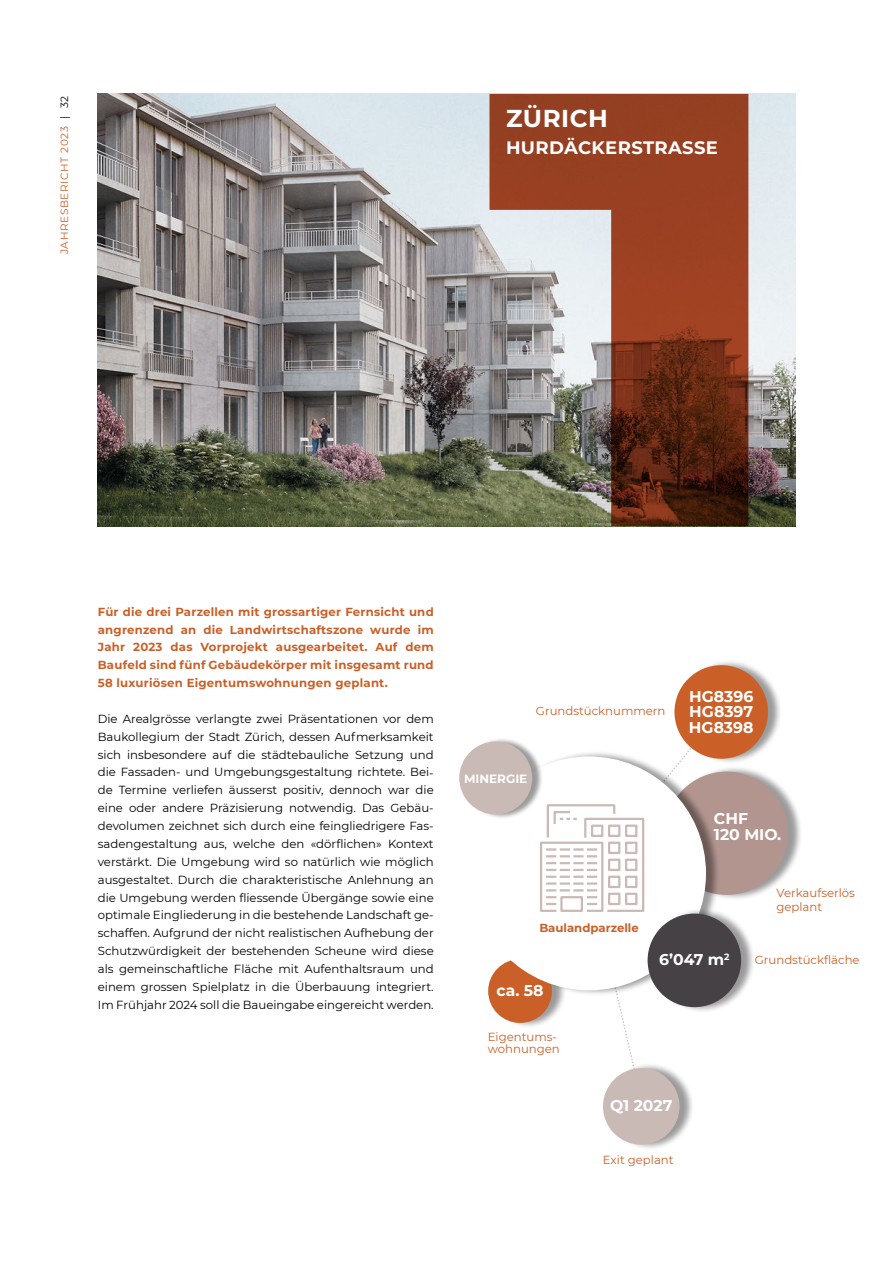
<style>
.page{position:relative;width:893px;height:1263px;background:#fff}
.page>*{position:absolute;margin:0;border:0;box-sizing:border-box;transform-origin:0 0}
.t1{font:700 24.45px "Montserrat";letter-spacing:.02em;color:#fff}
.t2{font:700 18px "Montserrat";letter-spacing:.02em;color:#fff}
.t3{font:700 15.6px/15.8px "Montserrat";color:#fff}
.t4{font:700 12px "Montserrat";color:#fff}
.t5{font:11.7px/17.9px "Montserrat";color:#000;text-align:justify}
.t6{font:700 11.7px/17.9px "Montserrat";letter-spacing:.02em;color:#ca6028;text-align:justify}
.t7{font:11.7px/12px "Montserrat";color:#ca6028}
.t8{font:700 11.7px "Montserrat";color:#ca6028}
.t9{font:10.5px "Montserrat";letter-spacing:.06em;color:#ca6028}
.s1{color:#000}
</style>
<div class="page">
<img style="left:98px;top:94px;width:697px;height:432px">
<svg style="left:489px;top:94px;width:259px;height:432px;background:#8e5d4a"></svg>
<div style="left:490px;top:953px;width:76px;height:76px;background:#000;opacity:.4"></div>
<div style="left:488px;top:959px;width:64px;height:64px;background:#ca6028;border-radius:50%"></div>
<div style="left:667px;top:765px;width:136px;height:136px;background:#000;opacity:.4"></div>
<div style="left:665px;top:771px;width:123px;height:124px;background:#b2958f;border-radius:50%"></div>
<div style="left:605px;top:1062px;width:89px;height:89px;background:#000;opacity:.4"></div>
<div style="left:603px;top:1068px;width:76px;height:77px;background:#cabab5;border-radius:50%"></div>
<div style="left:677px;top:659px;width:105px;height:106px;background:#000;opacity:.4"></div>
<div style="left:674px;top:665px;width:94px;height:94px;background:#ca6028;border-radius:50%"></div>
<div style="left:474px;top:750px;width:247px;height:246px;background:#000;opacity:.4"></div>
<div style="left:472px;top:756px;width:234px;height:234px;background:#fff;border-radius:50%"></div>
<div style="left:650px;top:907px;width:106px;height:106px;background:#000;opacity:.4"></div>
<div style="left:648px;top:913px;width:93px;height:94px;background:#454144;border-radius:50%"></div>
<svg style="left:539px;top:710px;width:183px;height:397px"></svg>
<div style="left:461px;top:737px;width:82px;height:82px;background:#000;opacity:.4"></div>
<div style="left:459px;top:741px;width:73px;height:73px;background:#cabab5;border-radius:50%"></div>
<p class="t9" style="left:57px;top:254px;width:160px;rotate:-90deg">JAHRESBERICHT 2023 <span class="s1">| 32</span></p>
<h1 class="t1" style="left:506px;top:102px;width:103px">ZÜRICH</h1>
<h2 class="t2" style="left:506px;top:136px;width:213px">HURDÄCKERSTRASSE</h2>
<p class="t6" style="left:98px;top:602px;width:337px">Für die drei Parzellen mit grossartiger Fernsicht und angrenzend an die Landwirtschaftszone wurde im Jahr 2023 das Vorprojekt ausgearbeitet. Auf dem Baufeld sind fünf Gebäudekörper mit insgesamt rund 58 luxuriösen Eigentumswohnungen geplant.</p>
<p class="t5" style="left:98px;top:709px;width:337px">Die Arealgrösse verlangte zwei Präsentationen vor dem Baukollegium der Stadt Zürich, dessen Aufmerksamkeit sich insbesondere auf die städtebauliche Setzung und die Fassaden- und Umgebungsgestaltung richtete. Bei&shy;de Termine verliefen äusserst positiv, dennoch war die eine oder andere Präzisierung notwendig. Das Gebäu&shy;devolumen zeichnet sich durch eine feingliedrigere Fas&shy;sadengestaltung aus, welche den «dörflichen» Kontext verstärkt. Die Umgebung wird so natürlich wie möglich ausgestaltet. Durch die charakteristische Anlehnung an die Umgebung werden fliessende Übergänge sowie eine optimale Eingliederung in die bestehende Landschaft ge&shy;schaffen. Aufgrund der nicht realistischen Aufhebung der Schutzwürdigkeit der bestehenden Scheune wird diese als gemeinschaftliche Fläche mit Aufenthaltsraum und einem grossen Spielplatz in die Überbauung integriert.<br>Im Frühjahr 2024 soll die Baueingabe eingereicht werden.</p>
<p class="t7" style="left:536px;top:704px;width:131px">Grundstücknummern</p>
<p class="t4" style="left:464px;top:771px;width:65px">MINERGIE</p>
<h3 class="t3" style="left:689px;top:688px;width:66px;text-align:justify">HG8396<br>HG8397<br>HG8398</h3>
<h3 class="t3" style="left:714px;top:810px;width:69px">CHF<br>120 MIO.</h3>
<p class="t8" style="left:539px;top:920px;width:101px">Baulandparzelle</p>
<h3 class="t3" style="left:659px;top:951px;width:72px">6’047 m<sup>2</sup></h3>
<p class="t7" style="left:776px;top:886px;width:80px;line-height:13.5px">Verkaufserlös geplant</p>
<p class="t7" style="left:755px;top:954px;width:106px">Grundstückfläche</p>
<h3 class="t3" style="left:496px;top:982px;width:49px">ca. 58</h3>
<p class="t7" style="left:488px;top:1030px;width:74px">Eigentums&shy;wohnungen</p>
<h3 class="t3" style="left:610px;top:1097px;width:64px">Q1 2027</h3>
<p class="t7" style="left:603px;top:1153px;width:72px">Exit geplant</p>
</div>
